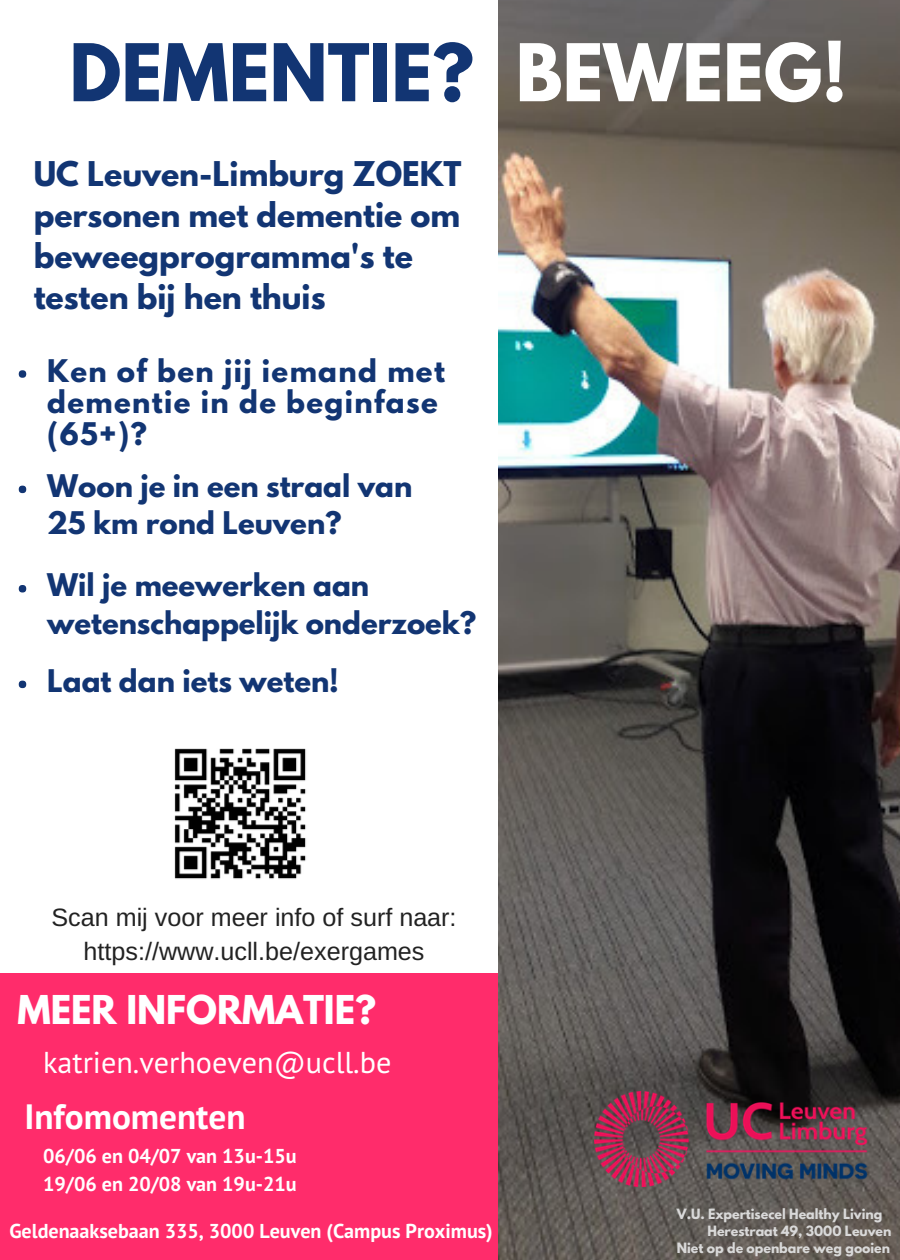
<style>
.page{position:relative;width:900px;height:1260px;background:#fff}
.page>*{position:absolute;margin:0;border:0;box-sizing:border-box;transform-origin:0 0}
.t1{font:700 70.5px "League Spartan";color:#123573}
.t2{font:700 35.25px "League Spartan";color:#fff}
.t3{font:700 35.25px "PT Sans";color:#fff}
.t4{font:700 30.25px/41.2px "League Spartan";color:#123573}
.t5{font:30.25px "PT Sans";color:#fff}
.t6{font:700 27.75px/37.5px "League Spartan";color:#123573}
.t7{font:700 27.75px/32px "League Spartan";letter-spacing:.05em;color:#123573}
.t8{font:25.25px/33.8px "Arimo";color:#222;text-align:center}
.t9{font:700 20px/28px "PT Sans";color:#fff}
.t10{font:700 12.5px "League Spartan";color:#d9d9d9}
.s1{color:#fff}
</style>
<div class="page">
<div style="left:19px;top:370px;width:7px;height:8px;background:#123573;border-radius:50%"></div>
<div style="left:0;top:973px;width:846px;height:287px;background:#ff2c6b"></div>
<img style="left:499px;top:0;width:401px;height:1260px">
<img style="left:594px;top:1091px;width:276px;height:96px">
<div style="left:19px;top:585px;width:7px;height:7px;background:#123573;border-radius:50%"></div>
<div style="left:19px;top:681px;width:7px;height:7px;background:#123573;border-radius:50%"></div>
<div style="left:19px;top:486px;width:7px;height:7px;background:#123573;border-radius:50%"></div>
<img style="left:174px;top:748px;width:132px;height:131px">
<h1 class="t1" style="left:69px;top:38px;width:779px">DEMENTIE? <span class="s1">BEWEEG!</span></h1>
<p class="t4" style="left:34px;top:157px;width:429px">UC Leuven-Limburg ZOEKT personen met dementie om beweegprogramma's te testen bij hen thuis</p>
<p class="t7" style="left:47px;top:358px;width:399px">Ken of ben jij iemand met dementie in de beginfase (65+)?</p>
<p class="t6" style="left:47px;top:470px;width:367px">Woon je in een straal van<br>25 km rond Leuven?</p>
<p class="t6" style="left:47px;top:570px;width:431px">Wil je meewerken aan wetenschappelijk onderzoek?</p>
<p class="t6" style="left:47px;top:665px;width:293px">Laat dan iets weten!</p>
<p class="t8" style="left:52px;top:901px;width:407px">Scan mij voor meer info of surf naar: https://www.ucll.be/exergames</p>
<p class="t2" style="left:18px;top:992px;width:360px">MEER INFORMATIE?</p>
<p class="t5" style="left:43px;top:1042px;width:350px">katrien.verhoeven@ucll.be</p>
<p class="t3" style="left:24px;top:1093px;width:223px">Infomomenten</p>
<p class="t9" style="left:43px;top:1141px;width:255px">06/06 en 04/07 van 13u-15u<br>19/06 en 20/08 van 19u-21u</p>
<p class="t9" style="left:9px;top:1216px;width:485px">Geldenaaksebaan 335, 3000 Leuven (Campus Proximus)</p>
<p class="t10" style="left:677px;top:1208px;width:207px">V.U. Expertisecel Healthy Living</p>
<p class="t10" style="left:707px;top:1224px;width:186px">Herestraat 49, 3000 Leuven</p>
<p class="t10" style="left:677px;top:1241px;width:215px">Niet op de openbare weg gooien</p>
</div>
